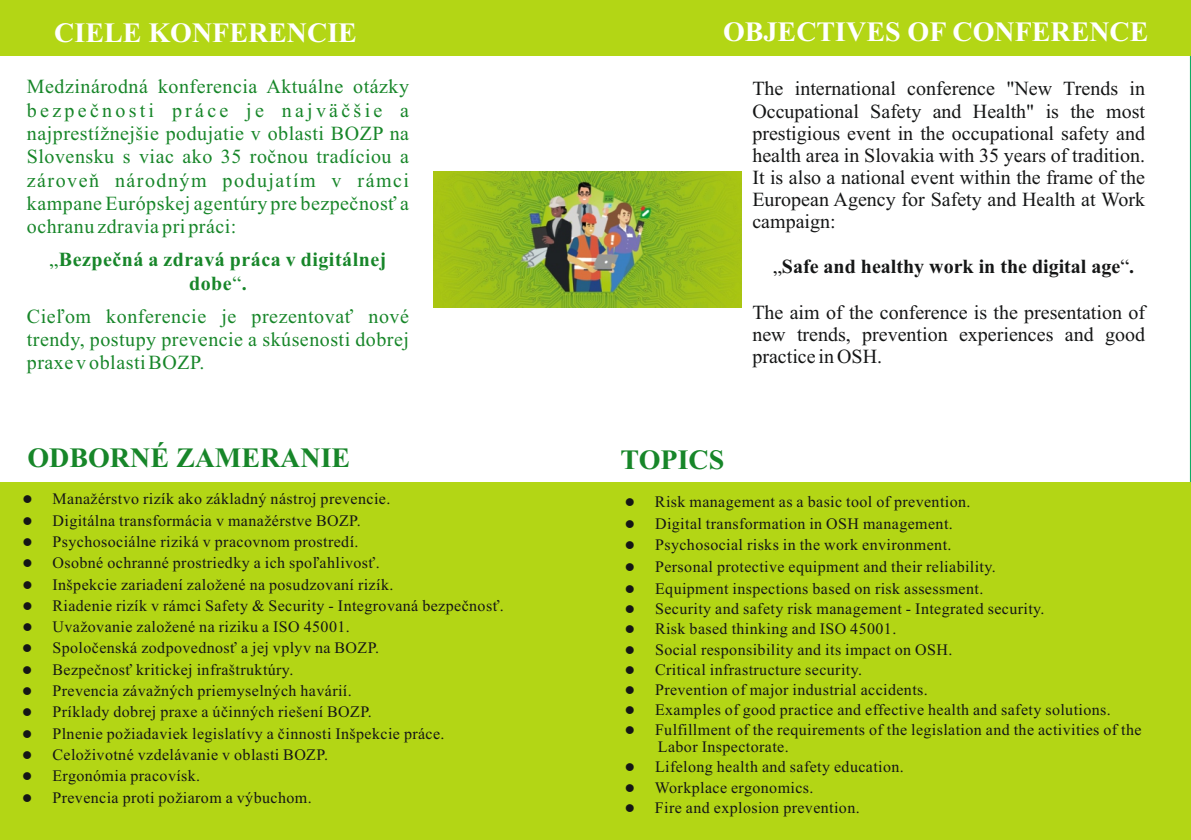
<style>
.page{position:relative;width:1191px;height:840px;background:#fff}
.page>*{position:absolute;margin:0;border:0;box-sizing:border-box;transform-origin:0 0}
.t1{font:700 28px "Times New Roman";color:#fff}
.t2{font:700 28px "Times New Roman";color:#178629}
.t3{font:20px/22.2px "Times New Roman";color:#151616;text-align:justify}
.t4{font:20px/23.2px "Times New Roman";letter-spacing:.025em;color:#178629;text-align:justify}
.t5{font:700 20px/23.2px "Times New Roman";letter-spacing:.025em;color:#178629;text-align:center}
.t6{font:700 20px "Times New Roman";color:#151616}
.t7{font:16px/17px "Times New Roman";letter-spacing:.025em;color:#151616}
.t8{font:13.6px "Wingdings";color:#151616}
.s1{font-weight:400}
</style>
<div class="page">
<div style="left:0;top:481px;width:1191px;height:358px;background:#b3d615"></div>
<div style="left:0;top:0;width:1191px;height:56px;background:#b3d615"></div>
<img style="left:434px;top:171px;width:307px;height:137px">
<h1 class="t1" style="left:54px;top:23px;width:304px">CIELE KONFERENCIE</h1>
<h1 class="t1" style="left:723px;top:22px;width:427px">OBJECTIVES OF CONFERENCE</h1>
<p class="t4" style="left:27px;top:77px;width:384px">Medzinárodná konferencia Aktuálne otázky bezpečnosti práce je najväčšie a najprestížnejšie podujatie v oblasti BOZP na Slovensku s viac ako 35 ročnou tradíciou a zároveň národným podujatím v rámci kampane Európskej agentúry pre bezpečnosť a ochranu zdravia pri práci:</p>
<p class="t5" style="left:49px;top:250px;width:338px"><span class="s1">„</span>Bezpečná a zdravá práca v digitálnej dobe<span class="s1">“</span>.</p>
<p class="t4" style="left:27px;top:306px;width:384px">Cieľom konferencie je prezentovať nové trendy, postupy prevencie a skúsenosti dobrej praxe v oblasti BOZP.</p>
<h1 class="t2" style="left:27px;top:447px;width:324px">ODBORNÉ ZAMERANIE</h1>
<h1 class="t2" style="left:620px;top:449px;width:105px">TOPICS</h1>
<p class="t3" style="left:752px;top:79px;width:394px">The international conference "New Trends in Occupational Safety and Health" is the most prestigious event in the occupational safety and health area in Slovakia with 35 years of tradition.<br>It is also a national event within the frame of the European Agency for Safety and Health at Work campaign:</p>
<p class="t6" style="left:773px;top:259px;width:363px"><span class="s1">„</span>Safe and healthy work in the digital age<span class="s1">“</span>.</p>
<p class="t3" style="left:752px;top:303px;width:394px">The aim of the conference is the presentation of new trends, prevention experiences and good practice in OSH.</p>
<p class="t7" style="left:22px;top:492px;width:369px">● Manažérstvo rizík ako základný nástroj prevencie.</p>
<p class="t7" style="left:655px;top:494px;width:317px">Risk management as a basic tool of prevention.</p>
<p class="t7" style="left:22px;top:513px;width:340px">● Digitálna transformácia v manažérstve BOZP.</p>
<p class="t7" style="left:22px;top:534px;width:338px">● Psychosociálne riziká v pracovnom prostredí.</p>
<p class="t7" style="left:22px;top:555px;width:359px">● Osobné ochranné prostriedky a ich spoľahlivosť.</p>
<p class="t7" style="left:22px;top:577px;width:372px">● Inšpekcie zariadení založené na posudzovaní rizík.</p>
<p class="t7" style="left:22px;top:598px;width:483px">● Riadenie rizík v rámci Safety &amp; Security - Integrovaná bezpečnosť.</p>
<p class="t7" style="left:22px;top:619px;width:329px">● Uvažovanie založené na riziku a ISO 45001.</p>
<p class="t7" style="left:22px;top:640px;width:358px">● Spoločenská zodpovednosť a jej vplyv na BOZP.</p>
<p class="t7" style="left:22px;top:662px;width:272px">● Bezpečnosť kritickej infraštruktúry.</p>
<p class="t7" style="left:22px;top:683px;width:331px">● Prevencia závažných priemyselných havárií.</p>
<p class="t7" style="left:22px;top:704px;width:351px">● Príklady dobrej praxe a účinných riešení BOZP.</p>
<p class="t7" style="left:22px;top:725px;width:424px">● Plnenie požiadaviek legislatívy a činnosti Inšpekcie práce.</p>
<p class="t7" style="left:22px;top:747px;width:307px">● Celoživotné vzdelávanie v oblasti BOZP.</p>
<p class="t7" style="left:22px;top:768px;width:179px">● Ergonómia pracovísk.</p>
<p class="t7" style="left:22px;top:789px;width:291px">● Prevencia proti požiarom a výbuchom.</p>
<p class="t8" style="left:625px;top:496px;width:12px">●</p>
<p class="t7" style="left:625px;top:517px;width:329px">● Digital transformation in OSH management.</p>
<p class="t7" style="left:625px;top:537px;width:328px">● Psychosocial risks in the work environment.</p>
<p class="t7" style="left:625px;top:559px;width:372px">● Personal protective equipment and their reliability.</p>
<p class="t7" style="left:625px;top:581px;width:360px">● Equipment inspections based on risk assessment.</p>
<p class="t7" style="left:625px;top:601px;width:421px">● Security and safety risk management - Integrated security.</p>
<p class="t7" style="left:625px;top:621px;width:273px">● Risk based thinking and ISO 45001.</p>
<p class="t7" style="left:625px;top:642px;width:329px">● Social responsibility and its impact on OSH.</p>
<p class="t7" style="left:625px;top:662px;width:239px">● Critical infrastructure security.</p>
<p class="t7" style="left:625px;top:682px;width:304px">● Prevention of major industrial accidents.</p>
<p class="t7" style="left:625px;top:702px;width:487px">● Examples of good practice and effective health and safety solutions.</p>
<p class="t7" style="left:658px;top:722px;width:485px;text-indent:-33px">● Fulfillment of the requirements of the legislation and the activities of the<br>Labor Inspectorate.</p>
<p class="t7" style="left:625px;top:759px;width:281px">● Lifelong health and safety education.</p>
<p class="t7" style="left:625px;top:779px;width:190px">● Workplace ergonomics.</p>
<p class="t7" style="left:625px;top:800px;width:236px">● Fire and explosion prevention.</p>
</div>
